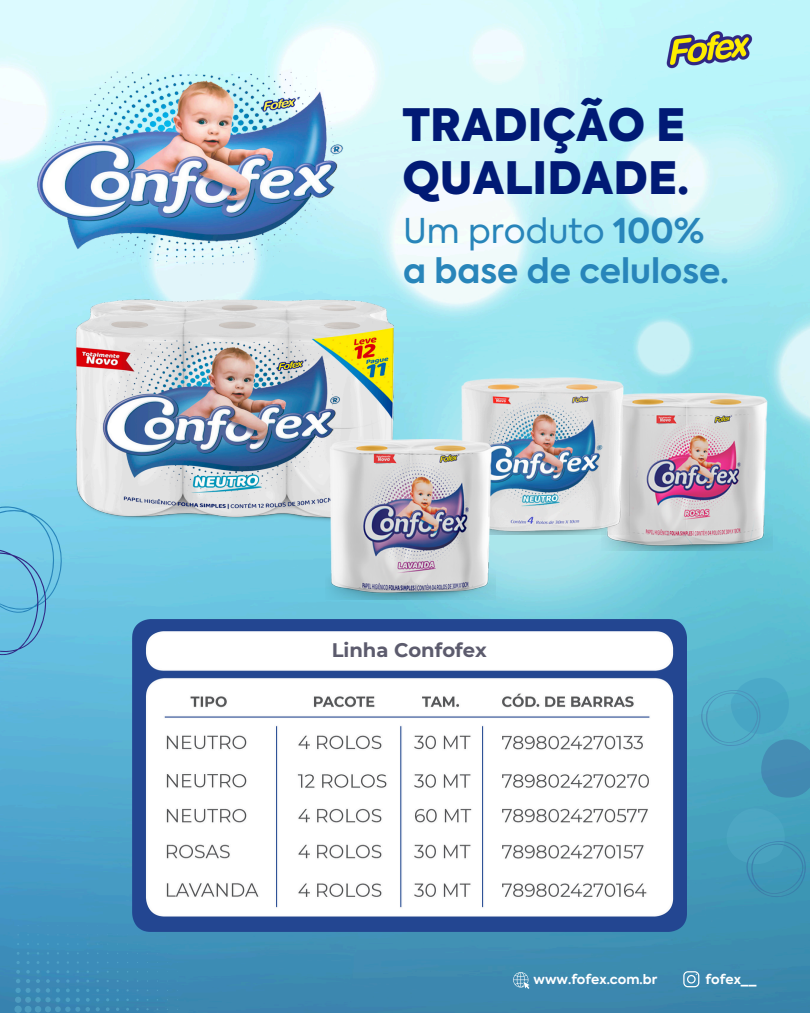
<style>
.page{position:relative;width:810px;height:1013px;background:#fff}
.page>*{position:absolute;margin:0;border:0;box-sizing:border-box;transform-origin:0 0}
.t1{font:900 44.4px/52.9px "Axiforma";color:#011a75}
.t2{font:700 33.9px/40.2px "Axiforma";color:#2885ba}
.t3{font:700 19.6px "Montserrat";color:#5c5b6d}
.t4{font:700 13.1px "Axiforma";color:#fff}
.s1{font-weight:400}
</style>
<div class="page">
<img style="left:0;top:0;width:810px;height:1012px">
<img style="left:664px;top:27px;width:91px;height:44px">
<svg style="left:513px;top:972px;width:17px;height:16px"></svg>
<svg style="left:683px;top:971px;width:16px;height:16px"></svg>
<img style="left:601px;top:394px;width:172px;height:156px">
<img style="left:63px;top:290px;width:344px;height:238px">
<img style="left:457px;top:373px;width:173px;height:162px">
<img style="left:326px;top:439px;width:169px;height:160px">
<svg style="left:14px;top:925px;width:164px;height:87px;background:#3c8cb7"></svg>
<svg style="left:716px;top:807px;width:91px;height:90px;background:#439cbb"></svg>
<svg style="left:701px;top:677px;width:109px;height:122px;background:#4ba4c2"></svg>
<svg style="left:0;top:498px;width:71px;height:166px;background:#6dc1e1"></svg>
<img style="left:27px;top:45px;width:328px;height:238px">
<img style="left:133px;top:619px;width:553px;height:312px">
<div style="left:296px;top:635px;width:226px;height:32px;background:#fff;border-radius:8px"></div>
<p class="t1" style="left:403px;top:103px;width:288px">TRADIÇÃO E<br>QUALIDADE.</p>
<p class="t2" style="left:403px;top:213px;width:327px"><span class="s1">Um produto</span> 100% a base de celulose.</p>
<h3 class="t3" style="left:332px;top:638px;width:157px">Linha Confofex</h3>
<p class="t4" style="left:534px;top:973px;width:125px">www.fofex.com.br</p>
<h1 class="t4" style="left:706px;top:973px;width:52px">fofex__</h1>
</div>
